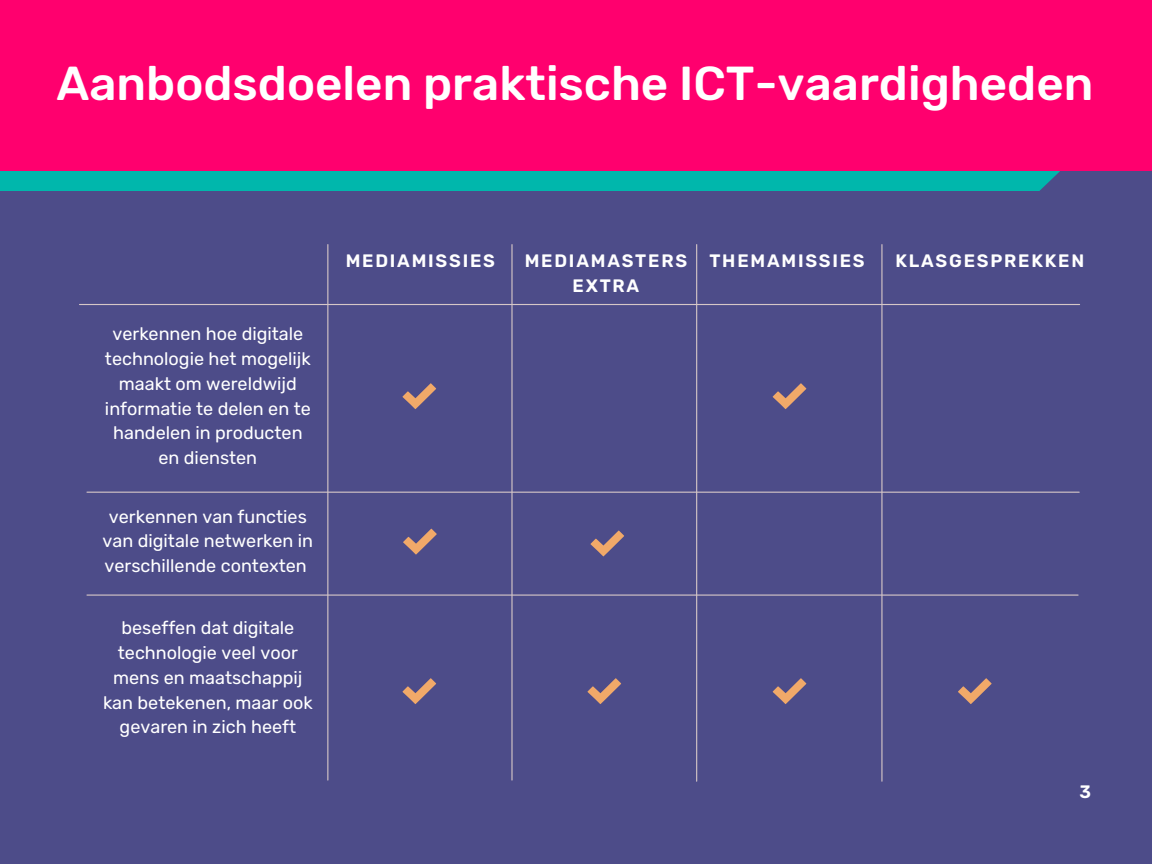
<style>
.page{position:relative;width:1152px;height:864px;background:#4d4c89}
.page>*{position:absolute;margin:0;border:0;box-sizing:border-box;transform-origin:0 0}
.t1{font:500 47.55px "Rubik";color:#fff}
.t2{font:18px/24.8px "Rubik";color:#fff;text-align:center}
.t3{font:600 18px/24.8px "Rubik";letter-spacing:.1em;color:#fff;text-align:center}
</style>
<div class="page">
<hr style="left:79px;top:304px;width:1001px;height:1px;background:#d6c7c7">
<hr style="left:87px;top:492px;width:992px;height:1px;background:#d6c7c7">
<hr style="left:87px;top:595px;width:991px;height:1px;background:#d6c7c7">
<hr style="left:327px;top:245px;width:1px;height:535px;background:#d6c7c7">
<hr style="left:511px;top:245px;width:2px;height:535px;background:#d6c7c7">
<hr style="left:696px;top:245px;width:1px;height:536px;background:#d6c7c7">
<hr style="left:881px;top:245px;width:2px;height:536px;background:#d6c7c7">
<div style="left:0;top:170px;width:1066px;height:21px;background:#00b7ac"></div>
<div style="left:0;top:0;width:1152px;height:170px;background:#ff006e"></div>
<svg style="left:402px;top:383px;width:34px;height:26px"></svg>
<svg style="left:402px;top:678px;width:34px;height:26px"></svg>
<svg style="left:587px;top:678px;width:34px;height:26px"></svg>
<svg style="left:773px;top:678px;width:33px;height:26px"></svg>
<svg style="left:958px;top:678px;width:34px;height:26px"></svg>
<svg style="left:773px;top:383px;width:33px;height:26px"></svg>
<svg style="left:403px;top:529px;width:34px;height:26px"></svg>
<svg style="left:590px;top:531px;width:34px;height:25px"></svg>
<p class="t1" style="left:56px;top:56px;width:1039px">Aanbodsdoelen praktische ICT-vaardigheden</p>
<p class="t2" style="left:105px;top:322px;width:207px">verkennen hoe digitale technologie het mogelijk maakt om wereldwijd informatie te delen en te handelen in producten en diensten</p>
<p class="t2" style="left:103px;top:504px;width:212px">verkennen van functies van digitale netwerken in verschillende contexten</p>
<p class="t2" style="left:103px;top:616px;width:211px">beseffen dat digitale technologie veel voor mens en maatschappij kan betekenen, maar ook gevaren in zich heeft</p>
<p class="t3" style="left:346px;top:248px;width:151px">MEDIAMISSIES</p>
<p class="t3" style="left:525px;top:248px;width:164px">MEDIAMASTERS<br>EXTRA</p>
<p class="t3" style="left:709px;top:248px;width:157px">THEMAMISSIES</p>
<p class="t3" style="left:895px;top:248px;width:190px">KLASGESPREKKEN</p>
<p class="t3" style="left:1079px;top:780px;width:13px">3</p>
</div>
